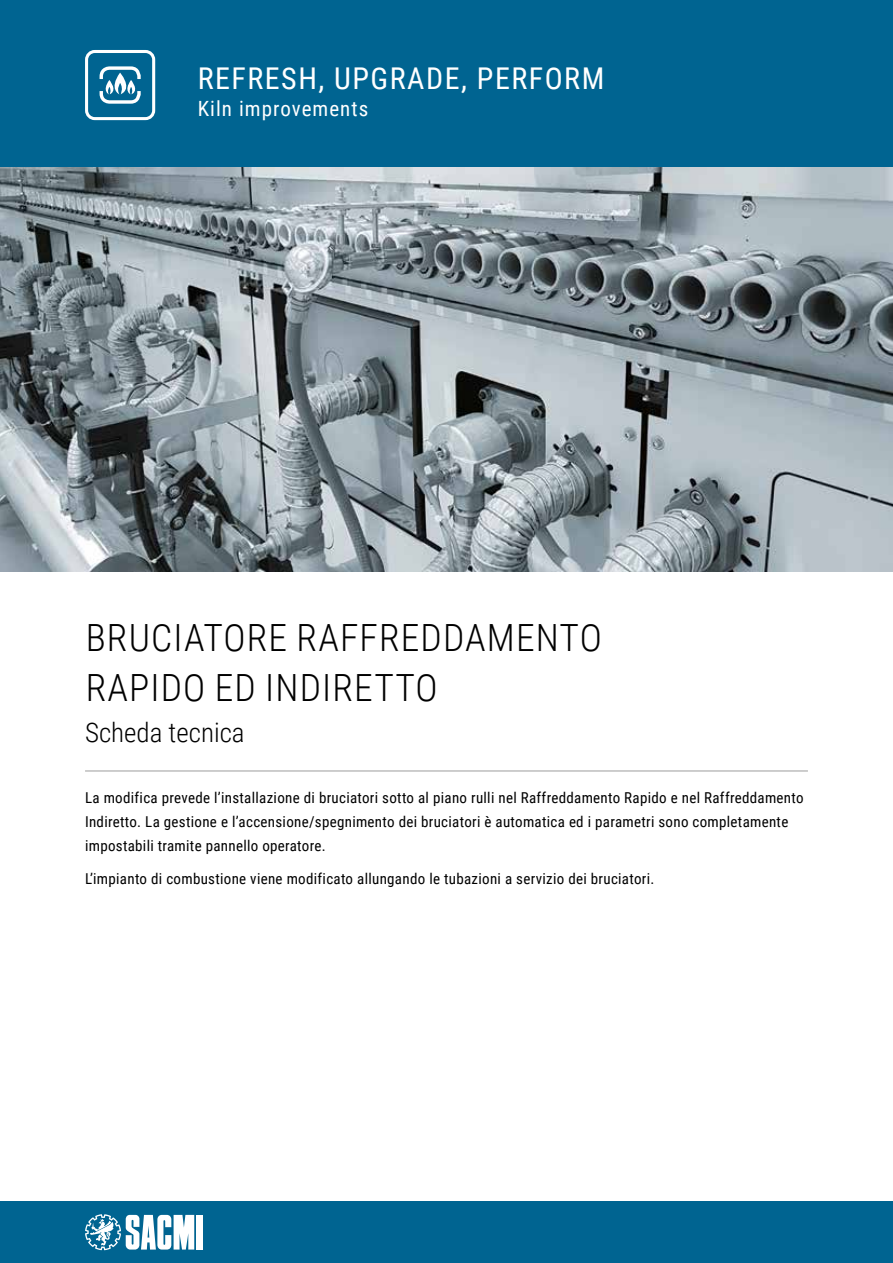
<style>
.page{position:relative;width:893px;height:1263px;background:#fff}
.page>*{position:absolute;margin:0;border:0;box-sizing:border-box;transform-origin:0 0}
.t1{font:300 37.5px/50.4px "Roboto Condensed";letter-spacing:.03em;color:#000}
.t2{font:30px "Roboto Condensed";letter-spacing:.05em;color:#fff}
.t3{font:300 27px "Roboto Condensed";color:#000}
.t4{font:21px "Roboto Condensed";letter-spacing:.05em;color:#fff}
.t5{font:15px/24px "Roboto Condensed";letter-spacing:.02em;color:#000}
</style>
<div class="page">
<div style="left:0;top:0;width:893px;height:168px;background:#006491"></div>
<div style="left:0;top:1201px;width:893px;height:62px;background:#006491"></div>
<div style="left:196px;top:1215px;width:6px;height:34px;background:#fff"></div>
<svg style="left:85px;top:1214px;width:109px;height:36px"></svg>
<div style="left:85px;top:50px;width:70px;height:70px;border:3px solid #fff;border-radius:8px"></div>
<svg style="left:99px;top:66px;width:42px;height:38px"></svg>
<img style="left:0;top:168px;width:893px;height:404px">
<hr style="left:85px;top:771px;width:723px;height:1px;background:#9d9d9c">
<h2 class="t2" style="left:198px;top:58px;width:408px">REFRESH, UPGRADE, PERFORM</h2>
<h3 class="t4" style="left:198px;top:94px;width:172px">Kiln improvements</h3>
<h1 class="t1" style="left:86px;top:611px;width:518px">BRUCIATORE RAFFREDDAMENTO<br>RAPIDO ED INDIRETTO</h1>
<h3 class="t3" style="left:85px;top:713px;width:161px">Scheda tecnica</h3>
<p class="t5" style="left:85px;top:785px;width:720px">La modifica prevede l’installazione di bruciatori sotto al piano rulli nel Raffreddamento Rapido e nel Raffreddamento<br>Indiretto. La gestione e l’accensione/spegnimento dei bruciatori è automatica ed i parametri sono completamente impostabili tramite pannello operatore.</p>
<p class="t5" style="left:85px;top:866px;width:571px">L’impianto di combustione viene modificato allungando le tubazioni a servizio dei bruciatori.</p>
</div>
